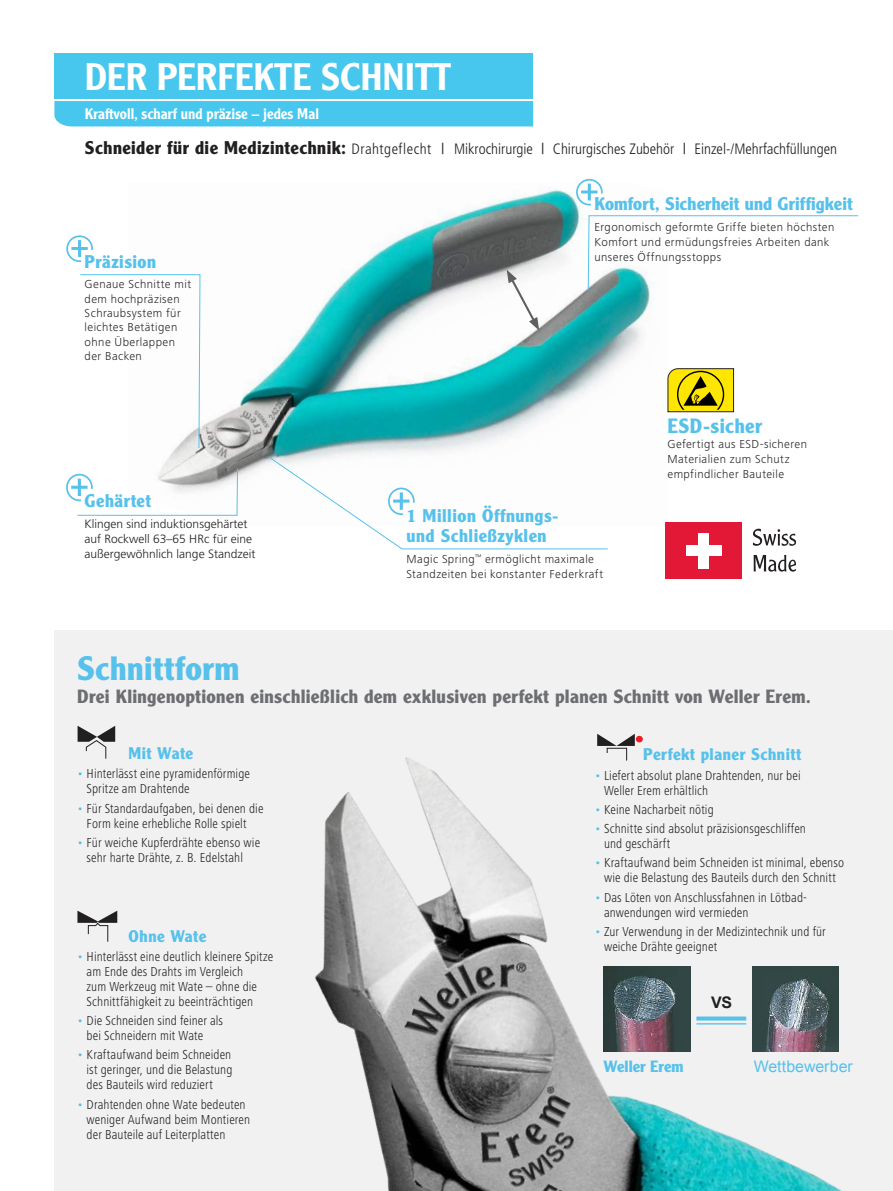
<style>
.page{position:relative;width:893px;height:1191px;background:#fff}
.page>*{position:absolute;margin:0;border:0;box-sizing:border-box;transform-origin:0 0}
.t1{font:500 37.5px "Clearface Gothic LT Std";color:#fff}
.t2{font:700 33px "Clearface Gothic LT Std";letter-spacing:.015em;color:#56c1eb}
.t3{font:700 20.25px "Clearface Gothic LT Std";letter-spacing:.025em;color:#56c1eb}
.t4{font:700 18.75px "Clearface Gothic LT Std";letter-spacing:.015em;color:#6d6e71}
.t5{font:700 18px/19.5px "Clearface Gothic LT Std";letter-spacing:.025em;color:#56c1eb}
.t6{font:700 18px "Clearface Gothic LT Std";letter-spacing:.005em;color:#56c1eb}
.t7{font:700 16.5px "Clearface Gothic LT Std";letter-spacing:.03em;color:#56c1eb}
.t8{font:15.9px "Arial";color:#56c1eb}
.t9{font:700 15.9px "Clearface Gothic LT Std";color:#56c1eb}
.t10{font:700 15.9px "Arial";color:#221f1f}
.t11{font:300 condensed 15px "Frutiger";color:#221f1f}
.t12{font:500 15px "Clearface Gothic LT Std";color:#fff}
.t13{font:300 condensed 13.5px/15px "Frutiger Next LT";letter-spacing:.005em;color:#221f1f}
.t14{font:300 12px/14.4px "Frutiger Next LT";letter-spacing:.035em;color:#221f1f}
.t15{font:300 12px/15px "Frutiger";color:#221f1f}
.s1{font-family:"Clearface Gothic LT Std";font-weight:700;font-stretch:normal;font-size:18px}
.s2{font-stretch:normal}
.s3{color:#53c0e9}
</style>
<div class="page">
<img style="left:162px;top:186px;width:506px;height:293px">
<div style="left:54px;top:630px;width:839px;height:561px;background:#f1f1f2"></div>
<img style="left:315px;top:757px;width:527px;height:434px">
<svg style="left:80px;top:274px;width:121px;height:175px"></svg>
<svg style="left:507px;top:270px;width:32px;height:60px"></svg>
<svg style="left:268px;top:456px;width:340px;height:94px"></svg>
<svg style="left:576px;top:179px;width:27px;height:26px"></svg>
<svg style="left:587px;top:215px;width:272px;height:76px"></svg>
<svg style="left:66px;top:235px;width:27px;height:27px"></svg>
<svg style="left:66px;top:468px;width:172px;height:48px"></svg>
<div style="left:665px;top:522px;width:77px;height:57px;background:#e31836"></div>
<div style="left:686px;top:545px;width:35px;height:11px;background:#fff"></div>
<div style="left:699px;top:533px;width:10px;height:35px;background:#fff"></div>
<svg style="left:754px;top:555px;width:42px;height:16px"></svg>
<svg style="left:753px;top:529px;width:43px;height:17px"></svg>
<svg style="left:667px;top:368px;width:67px;height:44px;background:#c5b207"></svg>
<svg style="left:78px;top:726px;width:37px;height:33px"></svg>
<svg style="left:77px;top:910px;width:40px;height:31px"></svg>
<div style="left:636px;top:736px;width:7px;height:6px;border:1px solid #ed1c24;border-radius:50%"></div>
<svg style="left:597px;top:734px;width:45px;height:26px"></svg>
<div style="left:54px;top:101px;width:479px;height:25px;background:#47c7ed"></div>
<div style="left:54px;top:53px;width:479px;height:46px;background:#47c7ed"></div>
<svg style="left:696px;top:1016px;width:50px;height:4px"></svg>
<hr style="left:696px;top:1023px;width:50px;height:1px;background:#56c1eb">
<img style="left:604px;top:967px;width:86px;height:84px">
<img style="left:752px;top:967px;width:87px;height:84px">
<h1 class="t1" style="left:85px;top:55px;width:368px">DER PERFEKTE SCHNITT</h1>
<p class="t12" style="left:85px;top:105px;width:236px">Kraftvoll, scharf und präzise – jedes Mal</p>
<p class="t11" style="left:85px;top:142px;width:754px"><span class="s1">Schneider für die Medizintechnik:</span> Drahtgeflecht <span class="s2">|</span> Mikrochirurgie <span class="s2">|</span> Chirurgisches Zubehör <span class="s2">|</span> Einzel-/Mehrfachfüllungen</p>
<h3 class="t5" style="left:85px;top:251px;width:73px">Präzision</h3>
<p class="t14" style="left:85px;top:277px;width:108px">Genaue Schnitte mit dem hochpräzisen<br>Schraubsystem für leichtes Betätigen ohne Überlappen der Backen</p>
<h3 class="t5" style="left:85px;top:491px;width:68px">Gehärtet</h3>
<p class="t15" style="left:85px;top:517px;width:172px">Klingen sind induktionsgehärtet auf Rockwell 63–65 HRc für eine außergewöhnlich lange Standzeit</p>
<h3 class="t6" style="left:594px;top:193px;width:260px">Komfort, Sicherheit und Griffigkeit</h3>
<p class="t14" style="left:594px;top:220px;width:241px;line-height:15px">Ergonomisch geformte Griffe bieten höchsten<br>Komfort und ermüdungsfreies Arbeiten dank unseres Öffnungsstopps</p>
<h3 class="t5" style="left:407px;top:506px;width:153px">1 Million Öffnungs&shy;und Schließzyklen</h3>
<p class="t14" style="left:407px;top:551px;width:198px;line-height:15px">Magic Spring<sup>™</sup> ermöglicht maximale<br>Standzeiten bei konstanter Federkraft</p>
<h3 class="t3" style="left:667px;top:414px;width:96px">ESD-sicher</h3>
<p class="t14" style="left:667px;top:436px;width:141px;line-height:15px">Gefertigt aus ESD- sicheren<br>Materialien zum Schutz empfindlicher Bauteile</p>
<h2 class="t2" style="left:77px;top:650px;width:164px">Schnittform</h2>
<h3 class="t4" style="left:77px;top:685px;width:735px">Drei Klingenoptionen einschließlich dem exklusiven perfekt planen Schnitt von Weller Erem.</h3>
<p class="t7" style="left:128px;top:744px;width:66px">Mit Wate</p>
<p class="t13" style="left:87px;top:767px;width:165px;text-indent:-9px"><span class="s3">•</span> Hinterlässt eine pyramidenförmige<br>Spritze am Drahtende</p>
<p class="t13" style="left:77px;top:801px;width:188px;text-align:center"><span class="s3">•</span> Für Standardaufgaben, bei denen die<br>Form keine erhebliche Rolle spielt</p>
<p class="t13" style="left:77px;top:836px;width:184px;text-align:center"><span class="s3">•</span> Für weiche Kupferdrähte ebenso wie sehr harte Drähte, z. B. Edelstahl</p>
<p class="t7" style="left:129px;top:926px;width:79px">Ohne Wate</p>
<p class="t13" style="left:87px;top:950px;width:188px;text-indent:-9px"><span class="s3">•</span> Hinterlässt eine deutlich kleinere Spitze am Ende des Drahts im Vergleich<br>zum Werkzeug mit Wate – ohne die Schnittfähigkeit zu beeinträchtigen</p>
<p class="t13" style="left:87px;top:1014px;width:138px;text-indent:-9px"><span class="s3">•</span> Die Schneiden sind feiner als bei Schneidern mit Wate</p>
<p class="t13" style="left:87px;top:1048px;width:147px;text-align:justify;text-indent:-9px"><span class="s3">•</span> Kraftaufwand beim Schneiden ist geringer, und die Belastung des Bauteils wird reduziert</p>
<p class="t13" style="left:87px;top:1097px;width:165px;text-indent:-9px"><span class="s3">•</span> Drahtenden ohne Wate bedeuten weniger Aufwand beim Montieren der Bauteile auf Leiterplatten</p>
<p class="t7" style="left:643px;top:745px;width:160px">Perfekt planer Schnitt</p>
<p class="t13" style="left:604px;top:768px;width:198px;text-indent:-9px"><span class="s3">•</span> Liefert absolut plane Drahtenden, nur bei<br>Weller Erem erhältlich</p>
<p class="t13" style="left:595px;top:803px;width:121px"><span class="s3">•</span> Keine Nacharbeit nötig</p>
<p class="t13" style="left:604px;top:822px;width:203px;text-indent:-9px"><span class="s3">•</span> Schnitte sind absolut präzisionsgeschliffen und geschärft</p>
<p class="t13" style="left:595px;top:856px;width:251px;text-align:center"><span class="s3">•</span> Kraftaufwand beim Schneiden ist minimal, ebenso wie die Belastung des Bauteils durch den Schnitt</p>
<p class="t13" style="left:604px;top:890px;width:204px;text-indent:-9px"><span class="s3">•</span> Das Löten von Anschlussfahnen in Lötbad&shy;anwendungen wird vermieden</p>
<p class="t13" style="left:604px;top:925px;width:223px;text-indent:-9px"><span class="s3">•</span> Zur Verwendung in der Medizintechnik und für weiche Drähte geeignet</p>
<p class="t10" style="left:711px;top:993px;width:23px">VS</p>
<p class="t9" style="left:604px;top:1057px;width:82px">Weller Erem</p>
<p class="t8" style="left:754px;top:1057px;width:101px">Wettbewerber</p>
</div>
